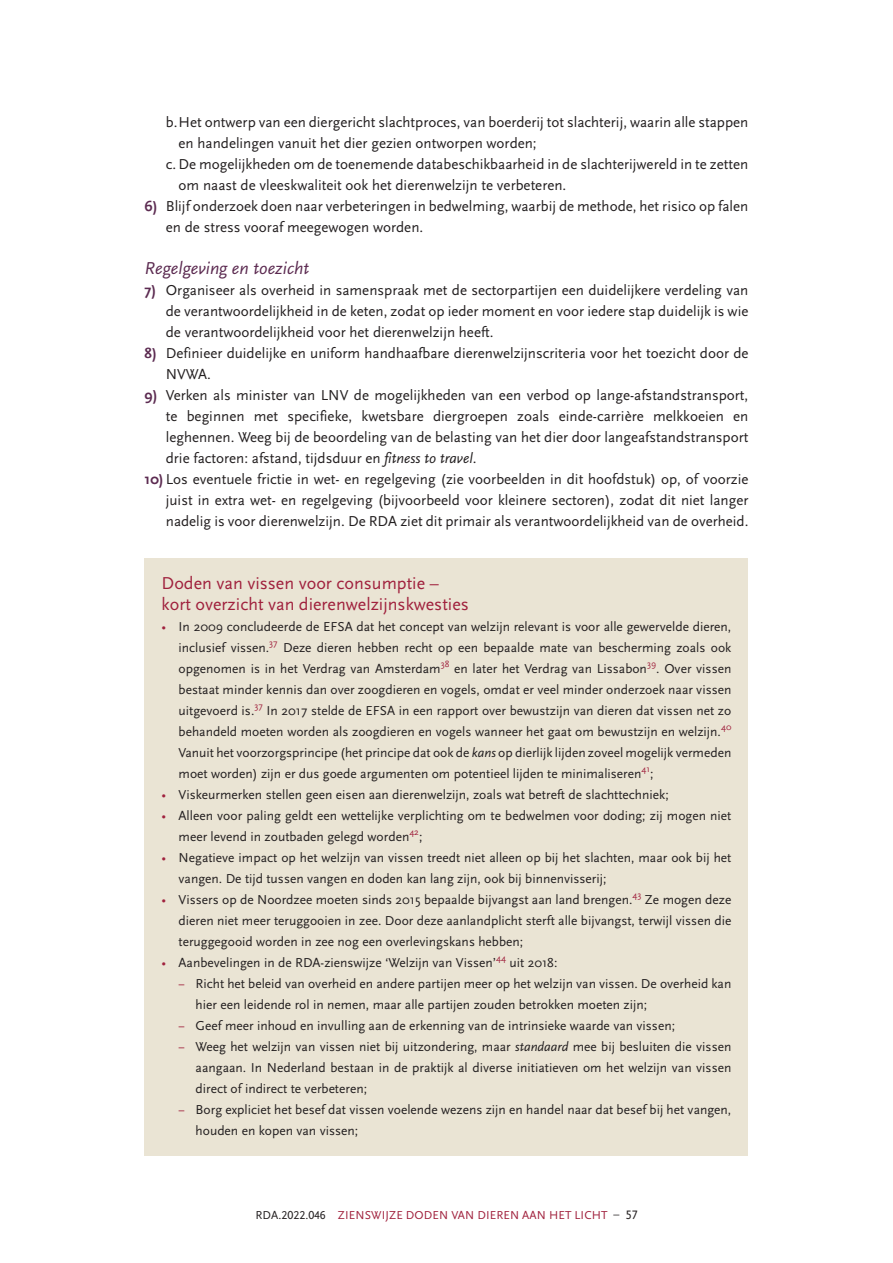
<style>
.page{position:relative;width:893px;height:1263px;background:#fff}
.page>*{position:absolute;margin:0;border:0;box-sizing:border-box;transform-origin:0 0}
.H4_Kadertekst_kop{font:18px/21px "Scala Sans Pro";color:#a0213d}
.H4_alineakop{font:italic 18px "Scala Sans Pro";color:#5c2b51}
.t1{font:15px/21px "Scala Sans Pro";color:#231f20}
.t2{font:13.5px/21px "Scala Sans Pro";color:#231f20}
.t3{font:12px "Scala Sans Pro";letter-spacing:.01em;color:#a0213d}
.t4{font:9.45px "Scala Sans Pro";letter-spacing:.08em;color:#a0213d}
.s1{font-weight:700;color:#5c2b51}
.s2{font-style:italic}
.s3{color:#a0213d}
.s4{color:#231f20}
.s5{font-size:12.75px;color:#231f20}
</style>
<div class="page">
<div style="left:145px;top:558px;width:603px;height:65px;background:#eae4d4"></div>
<div style="left:145px;top:604px;width:603px;height:194px;background:#eae4d4"></div>
<div style="left:145px;top:793px;width:603px;height:68px;background:#eae4d4"></div>
<div style="left:145px;top:835px;width:603px;height:68px;background:#eae4d4"></div>
<div style="left:145px;top:877px;width:603px;height:89px;background:#eae4d4"></div>
<div style="left:145px;top:961px;width:603px;height:68px;background:#eae4d4"></div>
<div style="left:145px;top:1024px;width:603px;height:89px;background:#eae4d4"></div>
<div style="left:145px;top:1087px;width:603px;height:68px;background:#eae4d4"></div>
<p class="t1" style="left:179px;top:111px;width:571px;text-indent:-13px">b.Het ontwerp van een diergericht slachtproces, van boerderij tot slachterij, waarin alle stappen en handelingen vanuit het dier gezien ontworpen worden;</p>
<p class="t1" style="left:179px;top:153px;width:571px;text-indent:-13px">c. De mogelijkheden om de toenemende databeschikbaarheid in de slachterijwereld in te zetten om naast de vleeskwaliteit ook het dierenwelzijn te verbeteren.</p>
<p class="t1" style="left:166px;top:195px;width:584px;text-indent:-21px"><span class="s1">6)</span> Blijf onderzoek doen naar verbeteringen in bedwelming, waarbij de methode, het risico op falen en de stress vooraf meegewogen worden.</p>
<h4 class="H4_alineakop" style="left:145px;top:256px;width:166px">Regelgeving en toezicht</h4>
<p class="t1" style="left:166px;top:279px;width:584px;text-align:justify;text-indent:-21px"><span class="s1">7)</span> Organiseer als overheid in samenspraak met de sectorpartijen een duidelijkere verdeling van de verantwoordelijkheid in de keten, zodat op ieder moment en voor iedere stap duidelijk is wie de verantwoordelijkheid voor het dierenwelzijn heeft.</p>
<p class="t1" style="left:166px;top:342px;width:584px;text-indent:-21px"><span class="s1">8)</span> Definieer duidelijke en uniform handhaafbare dierenwelzijnscriteria voor het toezicht door de<br>NVWA.</p>
<p class="t1" style="left:166px;top:384px;width:584px;text-align:justify;text-indent:-21px"><span class="s1">9)</span> Verken als minister van LNV de mogelijkheden van een verbod op lange-afstandstransport, te beginnen met specifieke, kwetsbare diergroepen zoals einde-carrière melkkoeien en leghennen. Weeg bij de beoordeling van de belasting van het dier door langeafstandstransport drie factoren: afstand, tijdsduur en <span class="s2">fitness to travel</span>.</p>
<p class="t1" style="left:166px;top:468px;width:584px;text-align:justify;text-indent:-21px"><span class="s1">10)</span> Los eventuele frictie in wet- en regelgeving (zie voorbeelden in dit hoofdstuk) op, of voorzie juist in extra wet- en regelgeving (bijvoorbeeld voor kleinere sectoren), zodat dit niet langer nadelig is voor dierenwelzijn. De RDA ziet dit primair als verantwoordelijkheid van de overheid.</p>
<h4 class="H4_Kadertekst_kop" style="left:162px;top:572px;width:309px">Doden van vissen voor consumptie – kort overzicht van dierenwelzijnskwesties</h4>
<p class="t2" style="left:179px;top:616px;width:554px;text-indent:-17px"><span class="s3">•</span> In 2009 concludeerde de EFSA dat het concept van welzijn relevant is voor alle gewervelde dieren, inclusief vissen.</p>
<p class="t4" style="left:269px;top:636px;width:10px">37</p>
<p class="t2" style="left:179px;top:637px;width:554px;text-indent:105px">Deze dieren hebben recht op een bepaalde mate van bescherming zoals ook opgenomen is in het Verdrag van Amsterdam</p>
<p class="t4" style="left:441px;top:657px;width:10px">38</p>
<p class="t2" style="left:454px;top:658px;width:194px">en later het Verdrag van Lissabon</p>
<p class="t4" style="left:647px;top:657px;width:11px">39</p>
<p class="t2" style="left:179px;top:658px;width:554px;text-align:justify;text-indent:478px">. Over vissen bestaat minder kennis dan over zoogdieren en vogels, omdat er veel minder onderzoek naar vissen uitgevoerd is.</p>
<p class="t4" style="left:254px;top:699px;width:10px">37</p>
<p class="t2" style="left:179px;top:700px;width:554px;text-indent:88px">In 2017 stelde de EFSA in een rapport over bewustzijn van dieren dat vissen net zo behandeld moeten worden als zoogdieren en vogels wanneer het gaat om bewustzijn en welzijn.</p>
<p class="t4" style="left:721px;top:720px;width:12px">40</p>
<p class="t2" style="left:179px;top:742px;width:554px">Vanuit het voorzorgsprincipe (het principe dat ook de <span class="s2">kans</span> op dierlijk lijden zoveel mogelijk vermeden moet worden) zijn er dus goede argumenten om potentieel lijden te minimaliseren</p>
<p class="t4" style="left:641px;top:762px;width:10px">41</p>
<p class="t2" style="left:650px;top:763px;width:5px">;</p>
<p class="t2" style="left:162px;top:784px;width:509px"><span class="s3">•</span> Viskeurmerken stellen geen eisen aan dierenwelzijn, zoals wat betreft de slachttechniek;</p>
<p class="t2" style="left:179px;top:805px;width:554px;text-indent:-17px"><span class="s3">•</span> Alleen voor paling geldt een wettelijke verplichting om te bedwelmen voor doding; zij mogen niet meer levend in zoutbaden gelegd worden</p>
<p class="t4" style="left:409px;top:825px;width:11px">42</p>
<p class="t2" style="left:419px;top:826px;width:5px">;</p>
<p class="t2" style="left:179px;top:847px;width:554px;text-indent:-17px"><span class="s3">•</span> Negatieve impact op het welzijn van vissen treedt niet alleen op bij het slachten, maar ook bij het vangen. De tijd tussen vangen en doden kan lang zijn, ook bij binnenvisserij;</p>
<p class="t2" style="left:162px;top:889px;width:472px"><span class="s3">•</span> Vissers op de Noordzee moeten sinds 2015 bepaalde bijvangst aan land brengen.</p>
<p class="t4" style="left:632px;top:888px;width:11px">43</p>
<p class="t2" style="left:179px;top:889px;width:554px;text-align:justify;text-indent:466px">Ze mogen deze dieren niet meer teruggooien in zee. Door deze aanlandplicht sterft alle bijvangst, terwijl vissen die teruggegooid worden in zee nog een overlevingskans hebben;</p>
<p class="t2" style="left:162px;top:952px;width:336px"><span class="s3">•</span> Aanbevelingen in de RDA-zienswijze ‘Welzijn van Vissen’</p>
<p class="t4" style="left:496px;top:951px;width:11px">44</p>
<p class="t2" style="left:509px;top:952px;width:49px">uit 2018:</p>
<p class="t2" style="left:196px;top:973px;width:537px;text-indent:-17px"><span class="s3">−</span> Richt het beleid van overheid en andere partijen meer op het welzijn van vissen. De overheid kan hier een leidende rol in nemen, maar alle partijen zouden betrokken moeten zijn;</p>
<p class="t2" style="left:179px;top:1015px;width:498px"><span class="s3">−</span> Geef meer inhoud en invulling aan de erkenning van de intrinsieke waarde van vissen;</p>
<p class="t2" style="left:196px;top:1036px;width:537px;text-align:justify;text-indent:-17px"><span class="s3">−</span> Weeg het welzijn van vissen niet bij uitzondering, maar <span class="s2">standaard</span> mee bij besluiten die vissen aangaan. In Nederland bestaan in de praktijk al diverse initiatieven om het welzijn van vissen direct of indirect te verbeteren;</p>
<p class="t2" style="left:196px;top:1099px;width:537px;text-indent:-17px"><span class="s3">−</span> Borg expliciet het besef dat vissen voelende wezens zijn en handel naar dat besef bij het vangen, houden en kopen van vissen;</p>
<p class="t3" style="left:255px;top:1207px;width:384px"><span class="s4">RDA.2022.046</span> ZIENSWIJZE DODEN VAN DIEREN AAN HET LICHT <span class="s4">–</span> <span class="s5">57</span></p>
</div>
